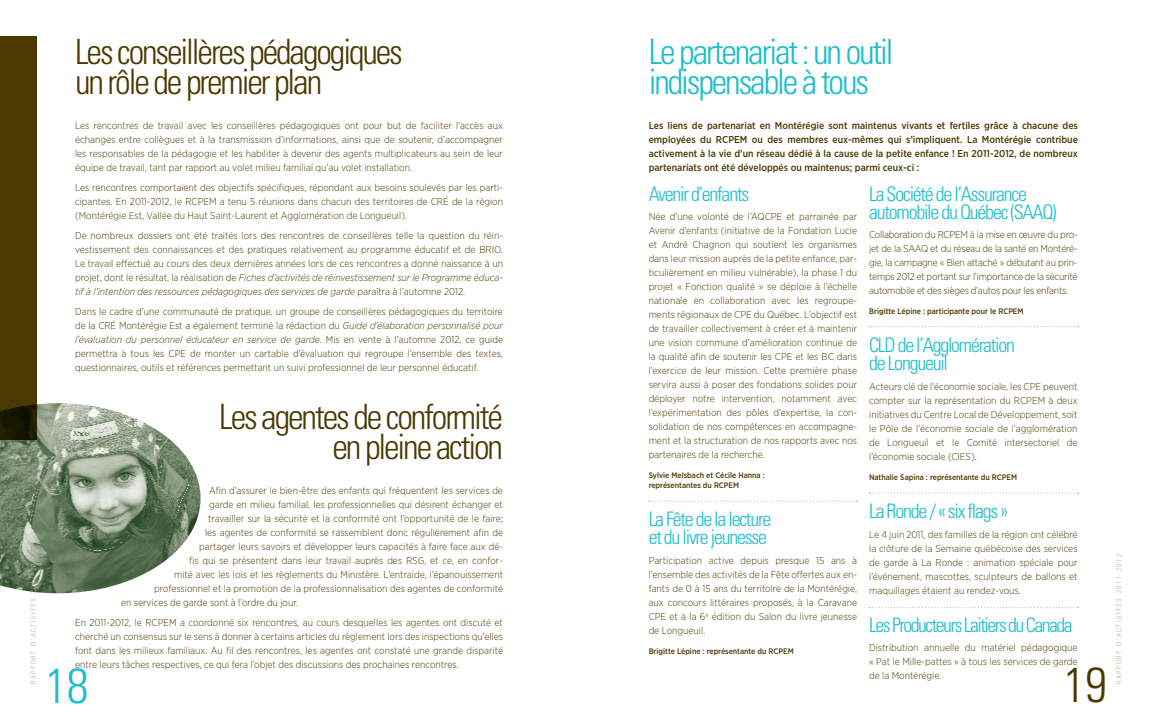
<style>
.page{position:relative;width:1152px;height:720px;background:#fff}
.page>*{position:absolute;margin:0;border:0;box-sizing:border-box;transform-origin:0 0}
.t1{font:300 condensed 49px "Univers";color:#1cbeca}
.t2{font:300 condensed 49px "Univers";color:#4b3900}
.t3{font:300 condensed 35px/30px "Univers";letter-spacing:-.06em;color:#4b3900}
.t4{font:300 condensed 35px/30px "Univers";letter-spacing:-.06em;color:#1cbeca}
.t5{font:300 condensed 20px/18px "Univers";letter-spacing:-.06em;color:#1cbeca}
.t6{font:300 10px/14px "Gotham Narrow";color:#4b3900;text-align:justify}
.t7{font:500 10px/14px "Gotham Narrow";color:#4b3900;text-align:justify}
.t8{font:500 8px/10px "Gotham Narrow";color:#4b3900}
.t9{font:300 condensed 7px "Univers";letter-spacing:.22em;color:#beaf8e}
.s1{font-style:italic}
</style>
<div class="page">
<img style="left:0;top:403px;width:201px;height:190px">
<div style="left:0;top:36px;width:37px;height:403px;background:#4b3900"></div>
<svg style="left:649px;top:501px;width:209px;height:1px"></svg>
<svg style="left:870px;top:326px;width:208px;height:1px"></svg>
<svg style="left:870px;top:493px;width:208px;height:1px"></svg>
<svg style="left:870px;top:607px;width:208px;height:1px"></svg>
<p class="t9" style="left:29px;top:684px;width:131px;rotate:-90deg">RAPPORT D’ACTIVITÉS 2011-2012</p>
<h2 class="t3" style="left:75px;top:36px;width:329px">Les conseillères pédagogiques un rôle de premier plan</h2>
<p class="t6" style="left:75px;top:118px;width:430px">Les rencontres de travail avec les conseillères pédagogiques ont pour but de faciliter l’accès aux échanges entre collègues et à la transmission d’informations, ainsi que de soutenir, d’accompagner les responsables de la pédagogie et les habiliter à devenir des agents multiplicateurs au sein de leur équipe de travail, tant par rapport au volet milieu familial qu’au volet installation.</p>
<p class="t6" style="left:75px;top:180px;width:430px">Les rencontres comportaient des objectifs spécifiques, répondant aux besoins soulevés par les parti&shy;cipantes. En 2011-2012, le RCPEM a tenu 5 réunions dans chacun des territoires de CRÉ de la région (Montérégie Est, Vallée du Haut Saint-Laurent et Agglomération de Longueuil).</p>
<p class="t6" style="left:75px;top:228px;width:430px">De nombreux dossiers ont été traités lors des rencontres de conseillères telle la question du réin&shy;vestissement des connaissances et des pratiques relativement au programme éducatif et de BRIO.<br>Le travail effectué au cours des deux dernières années lors de ces rencontres a donné naissance à un projet, dont le résultat, la réalisation de <span class="s1">Fiches d’activités de réinvestissement sur le Programme éduca&shy;tif à l’intention des ressources pédagogiques des services de garde</span> paraîtra à l’automne 2012.</p>
<p class="t6" style="left:75px;top:304px;width:430px">Dans le cadre d’une communauté de pratique, un groupe de conseillères pédagogiques du territoire de la CRÉ Montérégie Est a également terminé la rédaction du <span class="s1">Guide d’élaboration personnalisé pour l’évaluation du personnel éducateur en service de garde</span>. Mis en vente à l’automne 2012, ce guide permettra à tous les CPE de monter un cartable d’évaluation qui regroupe l’ensemble des textes, questionnaires, outils et références permettant un suivi professionnel de leur personnel éducatif.</p>
<h2 class="t3" style="left:219px;top:401px;width:285px;text-align:right">Les agentes de conformité en pleine action</h2>
<p class="t6" style="left:209px;top:483px;width:295px">Afin d’assurer le bien-être des enfants qui fréquentent les services de</p>
<p class="t6" style="left:209px;top:497px;width:295px">garde en milieu familial, les professionnelles qui désirent échanger et</p>
<p class="t6" style="left:208px;top:511px;width:297px">travailler sur la sécurité et la conformité ont l’opportunité de le faire;</p>
<p class="t6" style="left:205px;top:525px;width:300px">les agentes de conformité se rassemblent donc régulièrement afin de</p>
<p class="t6" style="left:199px;top:539px;width:305px">partager leurs savoirs et développer leurs capacités à faire face aux dé-</p>
<p class="t6" style="left:189px;top:553px;width:315px">fis qui se présentent dans leur travail auprès des RSG, et ce, en confor-</p>
<p class="t6" style="left:174px;top:567px;width:331px">mité avec les lois et les règlements du Ministère. L’entraide, l’épanouissement</p>
<p class="t6" style="left:154px;top:581px;width:351px">professionnel et la promotion de la professionnalisation des agentes de conformité</p>
<p class="t6" style="left:121px;top:595px;width:179px">en services de garde sont à l’ordre du jour.</p>
<p class="t6" style="left:75px;top:615px;width:430px">En 2011-2012, le RCPEM a coordonné six rencontres, au cours desquelles les agentes ont discuté et cherché un consensus sur le sens à donner à certains articles du règlement lors des inspections qu’elles font dans les milieux familiaux. Au fil des rencontres, les agentes ont constaté une grande disparité entre leurs tâches respectives, ce qui fera l’objet des discussions des prochaines rencontres.</p>
<h2 class="t4" style="left:649px;top:36px;width:246px">Le partenariat : un outil indispensable à tous</h2>
<p class="t7" style="left:649px;top:118px;width:431px">Les liens de partenariat en Montérégie sont maintenus vivants et fertiles grâce à chacune des employées du RCPEM ou des membres eux-mêmes qui s’impliquent. La Montérégie contribue activement à la vie d’un réseau dédié à la cause de la petite enfance ! En 2011-2012, de nombreux partenariats ont été développés ou maintenus; parmi ceux-ci :</p>
<h3 class="t5" style="left:869px;top:185px;width:189px">La Société de l’Assurance automobile du Québec (SAAQ)</h3>
<p class="t6" style="left:869px;top:228px;width:210px">Collaboration du RCPEM à la mise en œuvre du pro&shy;jet de la SAAQ et du réseau de la santé en Montéré&shy;gie, la campagne « Bien attaché » débutant au prin&shy;temps 2012 et portant sur l’importance de la sécurité automobile et des sièges d’autos pour les enfants.</p>
<p class="t8" style="left:869px;top:306px;width:156px">Brigitte Lépine : participante pour le RCPEM</p>
<h3 class="t5" style="left:869px;top:336px;width:147px">CLD de l’Agglomération de Longueuil</h3>
<p class="t6" style="left:869px;top:379px;width:210px">Acteurs clé de l’économie sociale, les CPE peuvent compter sur la représentation du RCPEM à deux initiatives du Centre Local de Développement, soit le Pôle de l’économie sociale de l’agglomération de Longueuil et le Comité intersectoriel de l’économie sociale (CIES).</p>
<p class="t8" style="left:869px;top:472px;width:149px">Nathalie Sapina : représentante du RCPEM</p>
<h3 class="t5" style="left:869px;top:502px;width:140px">La Ronde / « six flags »</h3>
<p class="t6" style="left:869px;top:527px;width:210px">Le 4 juin 2011, des familles de la région ont célébré la clôture de la Semaine québécoise des services de garde à La Ronde : animation spéciale pour l’événement, mascottes, sculpteurs de ballons et maquillages étaient au rendez-vous.</p>
<h3 class="t5" style="left:869px;top:615px;width:205px">Les Producteurs Laitiers du Canada</h3>
<p class="t6" style="left:869px;top:641px;width:210px">Distribution annuelle du matériel pédagogique « Pat le Mille-pattes » à tous les services de garde de la Montérégie.</p>
<h3 class="t5" style="left:649px;top:185px;width:102px">Avenir d’enfants</h3>
<p class="t6" style="left:649px;top:210px;width:210px">Née d’une volonté de l’AQCPE et parrainée par Avenir d’enfants (initiative de la Fondation Lucie et André Chagnon qui soutient les organismes dans leur mission auprès de la petite enfance, par&shy;ticulièrement en milieu vulnérable), la phase 1 du projet « Fonction qualité » se déploie à l’échelle nationale en collaboration avec les regroupe&shy;ments régionaux de CPE du Québec. L’objectif est de travailler collectivement à créer et à maintenir une vision commune d’amélioration continue de la qualité afin de soutenir les CPE et les BC dans l’exercice de leur mission. Cette première phase servira aussi à poser des fondations solides pour déployer notre intervention, notamment avec l’expérimentation des pôles d’expertise, la con&shy;solidation de nos compétences en accompagne&shy;ment et la structuration de nos rapports avec nos partenaires de la recherche.</p>
<p class="t8" style="left:649px;top:470px;width:118px">Sylvie Melsbach et Cécile Hanna : représentantes du RCPEM</p>
<h3 class="t5" style="left:649px;top:510px;width:124px">La Fête de la lecture et du livre jeunesse</h3>
<p class="t6" style="left:649px;top:553px;width:210px">Participation active depuis presque 15 ans à l’ensemble des activités de la Fête offertes aux en&shy;fants de 0 à 15 ans du territoire de la Montérégie, aux concours littéraires proposés, à la Caravane CPE et à la 6<sup>e</sup> édition du Salon du livre jeunesse de Longueuil.</p>
<p class="t8" style="left:649px;top:646px;width:147px">Brigitte Lépine : représentante du RCPEM</p>
<h1 class="t1" style="left:45px;top:657px;width:45px">18</h1>
<h1 class="t2" style="left:1063px;top:656px;width:45px">19</h1>
<p class="t9" style="left:1115px;top:684px;width:131px;rotate:-90deg">RAPPORT D’ACTIVITÉS 2011-2012</p>
</div>
